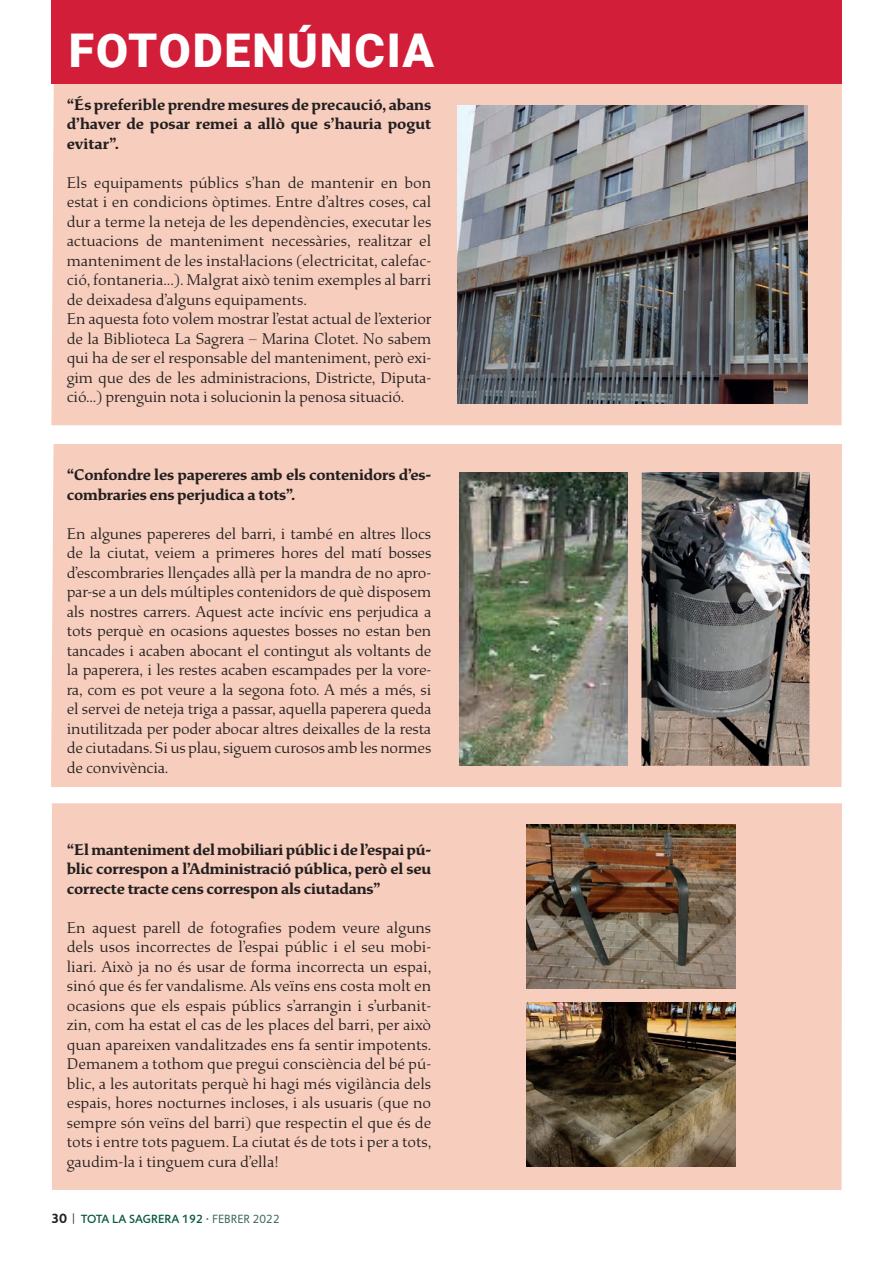
<style>
.page{position:relative;width:893px;height:1263px;background:#fff}
.page>*{position:absolute;margin:0;border:0;box-sizing:border-box;transform-origin:0 0}
.t1{font:900 46.5px "Roboto";letter-spacing:.04em;color:#fff}
.t2{font:300 16.5px/19.5px "Study";letter-spacing:-.005em;color:#231f20;text-align:justify}
.t3{font:700 16.5px/19.5px "Study";letter-spacing:-.01em;color:#231f20;text-align:justify}
.t4{font:500 12px "Jigsaw";letter-spacing:.01em;color:#095842}
.s1{font-weight:700;font-size:13.5px;color:#231f20}
.s2{font-weight:300;font-size:12.75px;color:#231f20}
.s3{font-weight:700;color:#3e6d5b}
.s4{font-weight:400;color:#3e6d5b}
</style>
<div class="page">
<div style="left:51px;top:84px;width:791px;height:341px;background:#f7cebd"></div>
<div style="left:51px;top:444px;width:791px;height:343px;background:#f7cebd"></div>
<div style="left:52px;top:803px;width:790px;height:387px;background:#f7cebd"></div>
<div style="left:51px;top:0;width:791px;height:84px;background:#d31e39"></div>
<img style="left:457px;top:105px;width:351px;height:298px">
<img style="left:459px;top:472px;width:168px;height:294px">
<img style="left:641px;top:472px;width:169px;height:294px">
<img style="left:526px;top:1002px;width:210px;height:164px">
<img style="left:526px;top:824px;width:210px;height:165px">
<h1 class="t1" style="left:69px;top:18px;width:367px">FOTODENÚNCIA</h1>
<p class="t3" style="left:67px;top:95px;width:366px">“És preferible prendre mesures de precaució, abans d’haver de posar remei a allò que s’hauria pogut evitar”.</p>
<p class="t2" style="left:67px;top:173px;width:366px;text-align:left">Els equipaments públics s’han de mantenir en bon estat i en condicions òptimes. Entre d’altres coses, cal dur a terme la neteja de les dependències, executar les actuacions de manteniment necessàries, realitzar el manteniment de les instal·lacions (electricitat, calefac&shy;ció, fontaneria...). Malgrat això tenim exemples al barri de deixadesa d’alguns equipaments.<br>En aquesta foto volem mostrar l’estat actual de l’exterior de la Biblioteca La Sagrera – Marina Clotet. No sabem qui ha de ser el responsable del manteniment, però exi&shy;gim que des de les administracions, Districte, Diputa&shy;ció...) prenguin nota i solucionin la penosa situació.</p>
<p class="t3" style="left:67px;top:465px;width:366px">“Confondre les papereres amb els contenidors d’es&shy;combraries ens perjudica a tots”.</p>
<p class="t2" style="left:67px;top:524px;width:366px">En algunes papereres del barri, i també en altres llocs de la ciutat, veiem a primeres hores del matí bosses d’escombraries llençades allà per la mandra de no apro&shy;par-se a un dels múltiples contenidors de què disposem als nostres carrers. Aquest acte incívic ens perjudica a tots perquè en ocasions aquestes bosses no estan ben tancades i acaben abocant el contingut als voltants de la paperera, i les restes acaben escampades per la vore&shy;ra, com es pot veure a la segona foto. A més a més, si el servei de neteja triga a passar, aquella paperera queda inutilitzada per poder abocar altres deixalles de la resta de ciutadans. Si us plau, siguem curosos amb les normes de convivència.</p>
<p class="t3" style="left:67px;top:840px;width:366px">“El manteniment del mobiliari públic i de l’espai pú&shy;blic correspon a l’Administració pública, però el seu correcte tracte cens correspon als ciutadans”</p>
<p class="t2" style="left:67px;top:918px;width:366px">En aquest parell de fotografies podem veure alguns dels usos incorrectes de l’espai públic i el seu mobi&shy;liari. Això ja no és usar de forma incorrecta un espai, sinó que és fer vandalisme. Als veïns ens costa molt en ocasions que els espais públics s’arrangin i s’urbanit&shy;zin, com ha estat el cas de les places del barri, per això quan apareixen vandalitzades ens fa sentir impotents.<br>Demanem a tothom que pregui consciència del bé pú&shy;blic, a les autoritats perquè hi hagi més vigilància dels espais, hores nocturnes incloses, i als usuaris (que no sempre són veïns del barri) que respectin el que és de tots i entre tots paguem. La ciutat és de tots i per a tots, gaudim-la i tinguem cura d’ella!</p>
<p class="t4" style="left:51px;top:1212px;width:230px"><span class="s1">30</span> <span class="s2">|</span> TOTA LA SAGRERA 192 <span class="s3">·</span> <span class="s4">FEBRER 2022</span></p>
</div>
